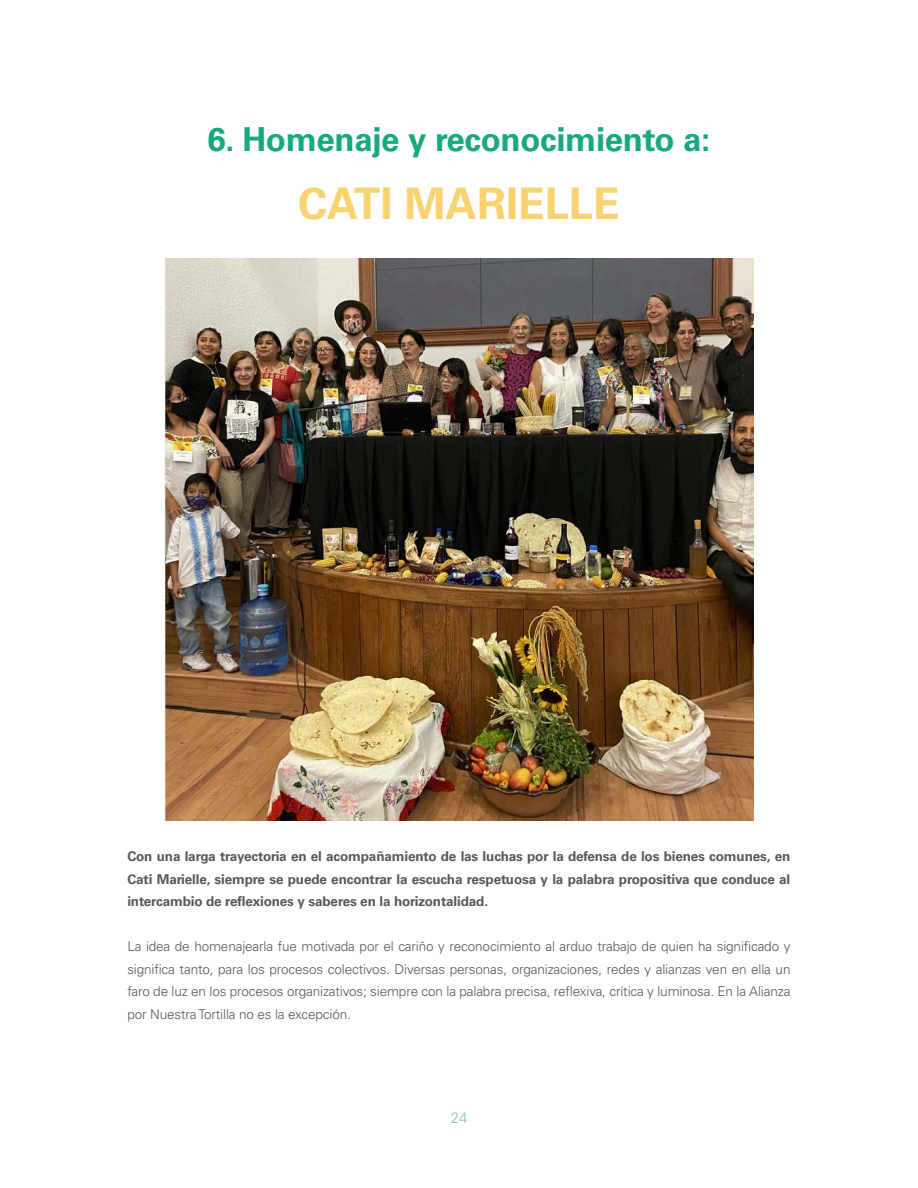
<style>
.page{position:relative;width:918px;height:1188px;background:#fff}
.page>*{position:absolute;margin:0;border:0;box-sizing:border-box;transform-origin:0 0}
.TEXTO{font:700 43.5px "Univers LT Std";color:#f9d370}
.TEXTO-2{font:700 33px "Univers LT Std";letter-spacing:-.01em;color:#16a980}
.t1{font:300 15px "Univers LT Std";color:#86c5ab}
.TEXTO-3{font:300 13.5px/22.5px "Univers LT Std";letter-spacing:-.01em;color:#57585a;text-align:justify}
.TEXTO-4{font:700 13.5px/22.5px "Univers LT Std";letter-spacing:-.01em;color:#57585a;text-align:justify}
</style>
<div class="page">
<img style="left:165px;top:258px;width:588px;height:562px">
<p class="TEXTO-2" style="left:208px;top:120px;width:504px">6. Homenaje y reconocimiento a:</p>
<p class="TEXTO" style="left:298px;top:178px;width:323px">CATI MARIELLE</p>
<p class="TEXTO-4" style="left:127px;top:845px;width:665px">Con una larga trayectoria en el acompañamiento de las luchas por la defensa de los bienes comunes, en Cati Marielle, siempre se puede encontrar la escucha respetuosa y la palabra propositiva que conduce al intercambio de reflexiones y saberes en la horizontalidad.</p>
<p class="TEXTO-3" style="left:127px;top:935px;width:665px">La idea de homenajearla fue motivada por el cariño y reconocimiento al arduo trabajo de quien ha significado y significa tanto, para los procesos colectivos. Diversas personas, organizaciones, redes y alianzas ven en ella un faro de luz en los procesos organizativos; siempre con la palabra precisa, reflexiva, crítica y luminosa. En la Alianza por Nuestra Tortilla no es la excepción.</p>
<p class="t1" style="left:451px;top:1108px;width:18px">24</p>
</div>
